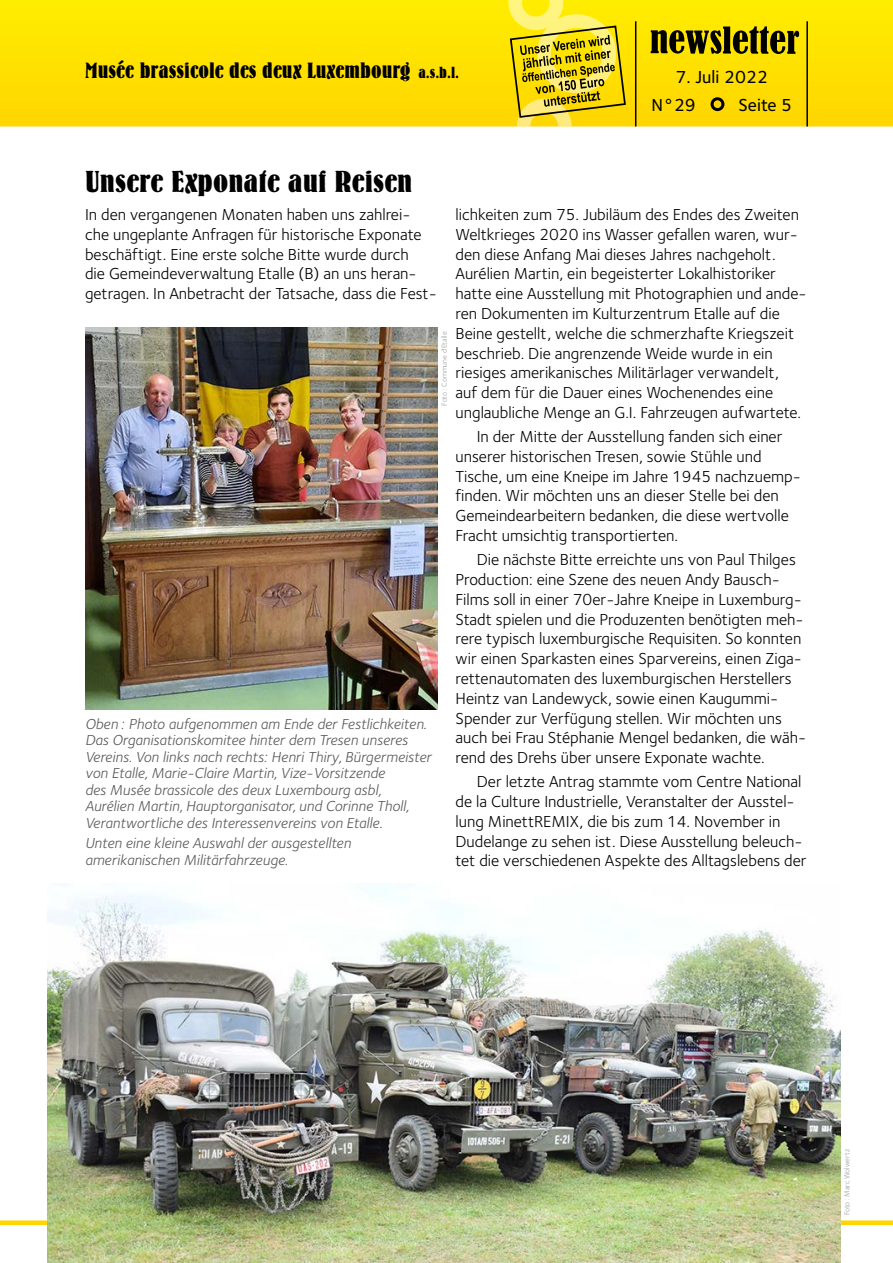
<style>
.page{position:relative;width:893px;height:1263px;background:#fff}
.page>*{position:absolute;margin:0;border:0;box-sizing:border-box;transform-origin:0 0}
.t1{font:30px "Bernhard Bold Condensed BT";color:#000;scale:1.15 1}
.t2{font:21.75px "Bernhard Bold Condensed BT";color:#000;scale:1.1 1}
.t3{font:18px/28.5px "Foundry Sterling Medium CE";color:#000}
.t4{font:16.5px/19.8px "Foundry Sterling Book CE";color:#000}
.t5{font:15px/16.5px "Foundry Sterling Book Italic CE";color:#58585a}
.t6{font:7.5px "Foundry Sterling Book CE";color:#9c9e9f}
.s1{font-size:15.75px;color:#ffd400}
</style>
<div class="page">
<svg style="left:0;top:0;width:893px;height:126px;background:#fee000"></svg>
<svg style="left:651px;top:26px;width:148px;height:28px;background:#7d7000"></svg>
<div style="left:712px;top:99px;width:11px;height:11px;background:#ffd400;border-radius:50%"></div>
<div style="left:711px;top:97px;width:13px;height:14px;border:3px solid #000;border-radius:50%"></div>
<div style="left:0;top:1220px;width:893px;height:5px;background:#ffd400"></div>
<hr style="left:806px;top:21px;width:2px;height:105px;background:#000">
<svg style="left:508px;top:0;width:129px;height:126px;background:#dbc41e"></svg>
<img style="left:47px;top:883px;width:793px;height:380px">
<img style="left:85px;top:327px;width:352px;height:382px">
<h2 class="t2" style="left:85px;top:58px;width:342px">Musée brassicole des deux Luxembourg <span class="s1">a.s.b.l.</span></h2>
<p class="t3" style="left:651px;top:63px;width:118px;text-indent:24px">7. Juli 2022<br>N°29</p>
<p class="t3" style="left:738px;top:91px;width:55px">Seite 5</p>
<h1 class="t1" style="left:85px;top:163px;width:286px">Unsere Exponate auf Reisen</h1>
<p class="t4" style="left:85px;top:205px;width:353px">In den vergangenen Monaten haben uns zahlrei&shy;che ungeplante Anfragen für historische Exponate beschäftigt. Eine erste solche Bitte wurde durch<br>die Gemeindeverwaltung Etalle (B) an uns heran&shy;getragen. In Anbetracht der Tatsache, dass die Fest-</p>
<p class="t4" style="left:455px;top:205px;width:353px">lichkeiten zum 75. Jubiläum des Endes des Zweiten Weltkrieges 2020 ins Wasser gefallen waren, wur&shy;den diese Anfang Mai dieses Jahres nachgeholt.<br>Aurélien Martin, ein begeisterter Lokalhistoriker hatte eine Ausstellung mit Photographien und ande&shy;ren Dokumenten im Kulturzentrum Etalle auf die Beine gestellt, welche die schmerzhafte Kriegszeit beschrieb. Die angrenzende Weide wurde in ein riesiges amerikanisches Militärlager verwandelt,<br>auf dem für die Dauer eines Wochenendes eine unglaubliche Menge an G.I. Fahrzeugen aufwartete.</p>
<p class="t4" style="left:455px;top:427px;width:347px;text-indent:21px">In der Mitte der Ausstellung fanden sich einer unserer historischen Tresen, sowie Stühle und Tische, um eine Kneipe im Jahre 1945 nachzuemp&shy;finden. Wir möchten uns an dieser Stelle bei den Gemeindearbeitern bedanken, die diese wertvolle Fracht umsichtig transportierten.</p>
<p class="t4" style="left:455px;top:550px;width:352px;text-indent:21px">Die nächste Bitte erreichte uns von Paul Thilges Production: eine Szene des neuen Andy Bausch-Films soll in einer 70er-Jahre Kneipe in Luxemburg-Stadt spielen und die Produzenten benötigten meh&shy;rere typisch luxemburgische Requisiten. So konnten wir einen Sparkasten eines Sparvereins, einen Ziga&shy;rettenautomaten des luxemburgischen Herstellers Heintz van Landewyck, sowie einen Kaugummi-Spender zur Verfügung stellen. Wir möchten uns auch bei Frau Stéphanie Mengel bedanken, die wäh&shy;rend des Drehs über unsere Exponate wachte.</p>
<p class="t4" style="left:455px;top:772px;width:353px;text-indent:21px">Der letzte Antrag stammte vom Centre National de la Culture Industrielle, Veranstalter der Ausstel&shy;lung MinettREMIX, die bis zum 14. November in Dudelange zu sehen ist. Diese Ausstellung beleuch&shy;tet die verschiedenen Aspekte des Alltagslebens der</p>
<p class="t6" style="left:440px;top:406px;width:75px;rotate:-90deg">Foto : Commune d'Etalle</p>
<p class="t5" style="left:85px;top:715px;width:348px">Oben : Photo aufgenommen am Ende der Festlichkeiten.<br>Das Organisationskomitee hinter dem Tresen unseres Vereins. Von links nach rechts: Henri Thiry, Bürgermeister von Etalle, Marie-Claire Martin, Vize-Vorsitzende<br>des Musée brassicole des deux Luxembourg asbl, Aurélien Martin, Hauptorganisator, und Corinne Tholl, Verantwortliche des Interessenvereins von Etalle.</p>
<p class="t5" style="left:85px;top:835px;width:267px">Unten eine kleine Auswahl der ausgestellten amerikanischen Militärfahrzeuge.</p>
<p class="t6" style="left:843px;top:1215px;width:68px;rotate:-90deg">Foto : Marc Wolwertz</p>
</div>
